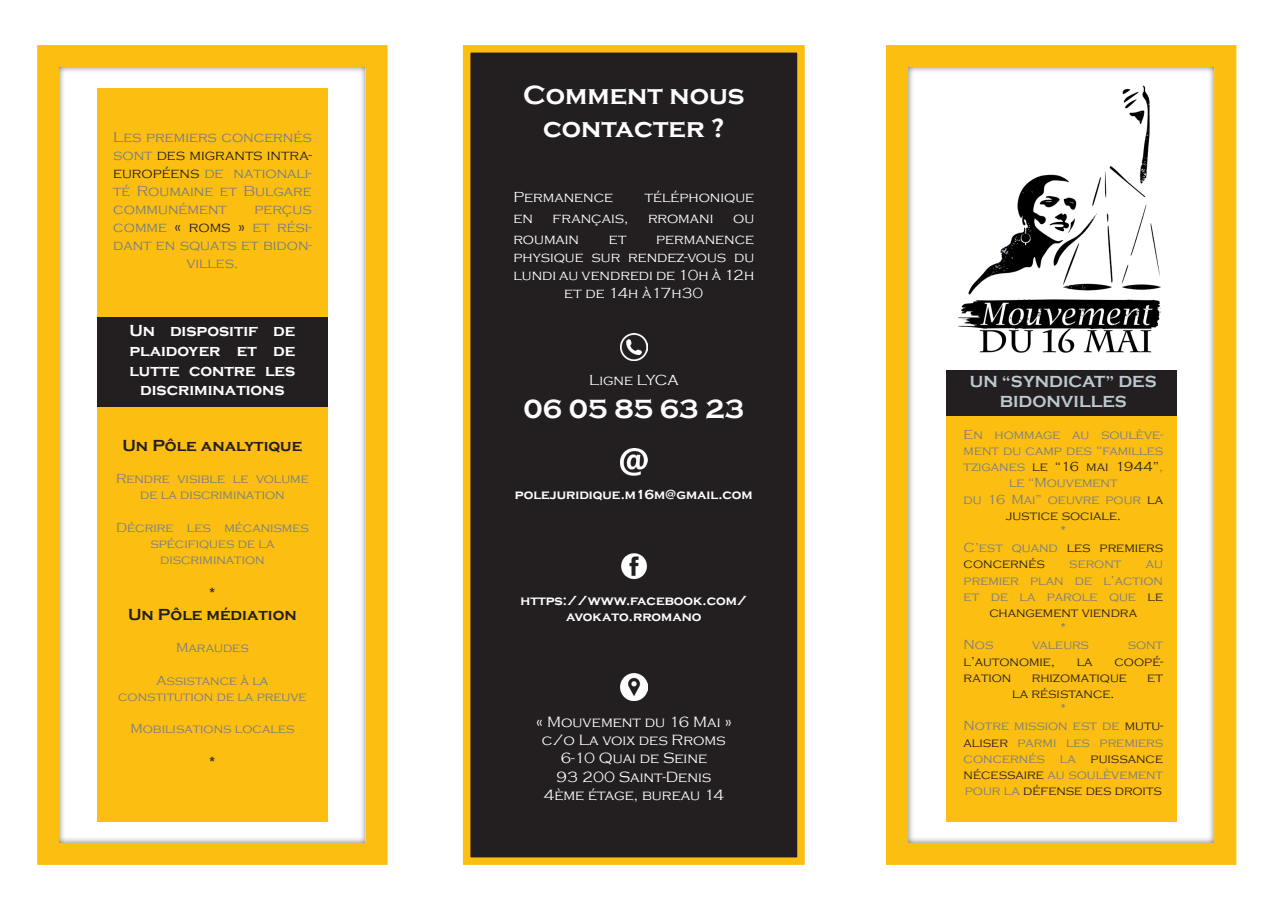
<style>
.page{position:relative;width:1280px;height:910px;background:#fff}
.page>*{position:absolute;margin:0;border:0;box-sizing:border-box;transform-origin:0 0}
.t1{font:700 27.15px/32.5px "Copperplate Gothic";color:#fff;text-align:center}
.t2{font:700 16.5px/19.8px "Copperplate Gothic";color:#fff;text-align:center}
.t3{font:700 16.5px "Copperplate Gothic";color:#231f20}
.t4{font:700 16.5px/19.8px "Copperplate Gothic";color:#bdc9d0;text-align:center}
.t5{font:300 16.5px "Copperplate Gothic";color:#231f20}
.t6{font:300 15.3px/18.3px "Copperplate Gothic";color:#fff;text-align:center}
.t7{font:300 15px/18px "Copperplate Gothic";color:#747e84;text-align:justify}
.t8{font:300 15px "Copperplate Gothic";color:#fff}
.t9{font:300 13.5px/16.2px "Copperplate Gothic";color:#747e84;text-align:center}
.t10{font:300 13.5px/16.2px "Copperplate Gothic";color:#231f20}
.t11{font:700 13.5px/16.2px "Copperplate Gothic";color:#fff;text-align:center}
.s1{color:#231f20}
.s2{color:#747e84}
</style>
<div class="page">
<div style="left:886px;top:45px;width:350px;height:820px;border:22px solid #fdbe12"></div>
<div style="left:906px;top:66px;width:309px;height:777px;background:#231f20;opacity:.75"></div>
<div style="left:467px;top:49px;width:334px;height:812px;background:#231f20"></div>
<div style="left:463px;top:45px;width:342px;height:820px;border:8px solid #fdbe12"></div>
<div style="left:37px;top:45px;width:351px;height:820px;border:22px solid #fdbe12"></div>
<div style="left:57px;top:66px;width:309px;height:777px;background:#231f20;opacity:.75"></div>
<img style="left:951px;top:84px;width:214px;height:272px">
<div style="left:946px;top:370px;width:230px;height:452px;background:#fdbe12"></div>
<div style="left:946px;top:370px;width:230px;height:46px;background:#231f20"></div>
<img style="left:620px;top:448px;width:27px;height:27px">
<img style="left:620px;top:333px;width:27px;height:27px">
<img style="left:621px;top:553px;width:26px;height:27px">
<img style="left:620px;top:673px;width:27px;height:27px">
<div style="left:97px;top:88px;width:231px;height:734px;background:#fdbe12"></div>
<div style="left:97px;top:317px;width:231px;height:89px;background:#231f20"></div>
<p class="t7" style="left:113px;top:129px;width:200px">Les premiers concernés sont <span class="s1">des migrants intra&shy;européens</span> de nationali&shy;té Roumaine et Bulgare communément</p>
<p class="t7" style="left:255px;top:201px;width:59px">perçus</p>
<p class="t7" style="left:113px;top:219px;width:200px">comme <span class="s1">« roms »</span> et rési-</p>
<p class="t7" style="left:113px;top:237px;width:200px">dant en squats et bidon-</p>
<p class="t7" style="left:186px;top:255px;width:53px">villes.</p>
<p class="t2" style="left:129px;top:321px;width:167px">Un dispositif de plaidoyer et de lutte contre les discriminations</p>
<p class="t3" style="left:123px;top:436px;width:181px">Un Pôle analytique</p>
<p class="t9" style="left:116px;top:471px;width:194px">Rendre visible le volume de la discrimination</p>
<p class="t9" style="left:116px;top:519px;width:194px">Décrire les mécanismes spécifiques de la discrimination</p>
<p class="t5" style="left:209px;top:586px;width:8px">*</p>
<p class="t3" style="left:128px;top:605px;width:170px">Un Pôle médiation</p>
<p class="t9" style="left:176px;top:640px;width:74px">Maraudes</p>
<p class="t9" style="left:118px;top:672px;width:190px">Assistance à la constitution de la preuve</p>
<p class="t9" style="left:130px;top:721px;width:165px">Mobilisations locales</p>
<p class="t5" style="left:209px;top:755px;width:8px">*</p>
<h1 class="t1" style="left:523px;top:79px;width:223px">Comment nous contacter ?</h1>
<p class="t8" style="left:513px;top:189px;width:101px">Permanence</p>
<p class="t8" style="left:645px;top:189px;width:111px">téléphonique</p>
<p class="t8" style="left:513px;top:210px;width:21px">en</p>
<p class="t8" style="left:553px;top:210px;width:77px">français,</p>
<p class="t8" style="left:648px;top:210px;width:67px">rromani</p>
<p class="t8" style="left:733px;top:210px;width:23px">ou</p>
<p class="t8" style="left:513px;top:231px;width:67px">roumain</p>
<p class="t8" style="left:609px;top:231px;width:19px">et</p>
<p class="t8" style="left:656px;top:231px;width:99px">permanence</p>
<p class="t8" style="left:513px;top:249px;width:242px">physique sur rendez-vous du</p>
<p class="t8" style="left:513px;top:267px;width:242px">lundi au vendredi de 10h à 12h</p>
<p class="t8" style="left:564px;top:285px;width:141px">et de 14h à17h30</p>
<p class="t8" style="left:589px;top:372px;width:91px">Ligne LYCA</p>
<h1 class="t1" style="left:523px;top:393px;width:222px">06 05 85 63 23</h1>
<p class="t11" style="left:515px;top:486px;width:239px">polejuridique.m16m@gmail.com</p>
<p class="t11" style="left:520px;top:592px;width:228px">https://www.facebook.com/ avokato.rromano</p>
<p class="t6" style="left:536px;top:713px;width:198px">« Mouvement du 16 Mai » c/o La voix des Rroms<br>6-10 Quai de Seine<br>93 200 Saint-Denis<br>4ème étage, bureau 14</p>
<p class="t4" style="left:970px;top:372px;width:188px">UN “SYNDICAT” DES<br>BIDONVILLES</p>
<p class="t9" style="left:963px;top:426px;width:201px">En hommage au soulève&shy;ment du camp des “familles tziganes <span class="s1">le “16 mai 1944”</span>, le “Mouvement<br>du 16 Mai” oeuvre pour <span class="s1">la justice sociale.</span></p>
<p class="t10" style="left:963px;top:524px;width:201px;text-indent:97px"><span class="s2">*<br>C’est quand</span> les premiers concernés</p>
<p class="t9" style="left:1069px;top:556px;width:53px">seront</p>
<p class="t9" style="left:1146px;top:556px;width:19px">au</p>
<p class="t9" style="left:963px;top:572px;width:201px">premier plan de l’action</p>
<p class="t9" style="left:963px;top:588px;width:201px">et de la parole que <span class="s1">le</span></p>
<p class="t10" style="left:989px;top:605px;width:149px">changement viendra</p>
<p class="t9" style="left:1060px;top:621px;width:7px">*</p>
<p class="t9" style="left:964px;top:637px;width:31px">Nos</p>
<p class="t9" style="left:1032px;top:637px;width:58px">valeurs</p>
<p class="t9" style="left:1128px;top:637px;width:37px">sont</p>
<p class="t10" style="left:964px;top:653px;width:93px">l’autonomie,</p>
<p class="t10" style="left:1077px;top:653px;width:17px">la</p>
<p class="t10" style="left:1114px;top:653px;width:50px">coopé-</p>
<p class="t10" style="left:964px;top:669px;width:49px">ration</p>
<p class="t10" style="left:1032px;top:669px;width:97px">rhizomatique</p>
<p class="t10" style="left:1147px;top:669px;width:17px">et</p>
<p class="t10" style="left:1012px;top:686px;width:104px">la résistance.</p>
<p class="t9" style="left:964px;top:702px;width:201px">*<br>Notre mission est de <span class="s1">mutu&shy;aliser</span> parmi les premiers concernés la <span class="s1">puissance nécessaire</span> au soulèvement pour la <span class="s1">défense des droits</span></p>
</div>
